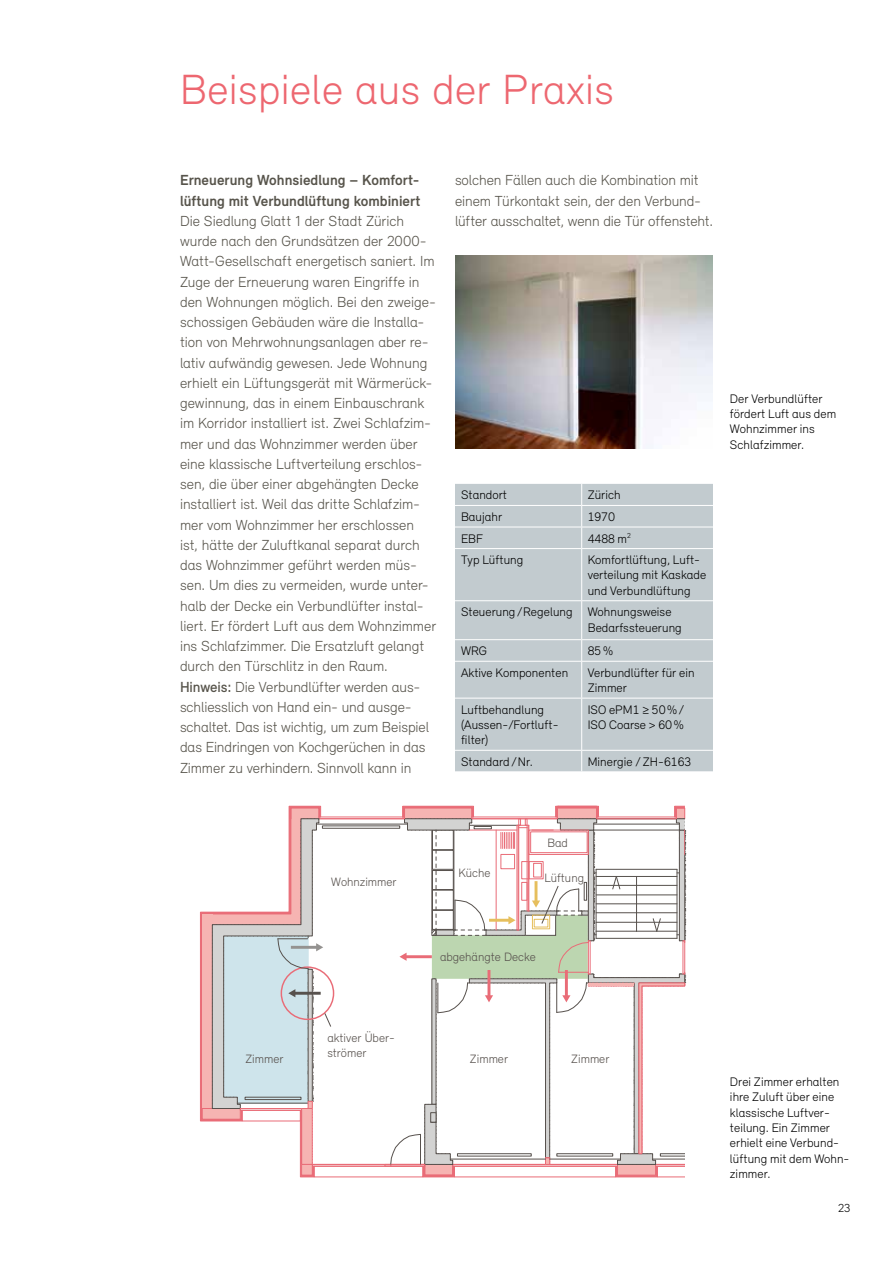
<style>
.page{position:relative;width:893px;height:1263px;background:#fff}
.page>*{position:absolute;margin:0;border:0;box-sizing:border-box;transform-origin:0 0}
.t1{font:300 43.5px "Relevant";letter-spacing:.01em;color:#ed6770}
.t2{font:300 15px/20.2px "Relevant";color:#57544b}
.t3{font:700 15px/20.2px "Relevant";letter-spacing:.005em;color:#57544b}
.t4{font:300 12.75px/15.3px "Relevant";letter-spacing:.005em;color:#000}
.t5{font:300 12.45px/15px "Relevant";color:#57514d}
.t6{font:300 12px "Relevant";color:#000}
.s1{font-weight:500}
</style>
<div class="page">
<svg style="left:300px;top:819px;width:385px;height:359px"></svg>
<div style="left:312px;top:1164px;width:113px;height:2px;border:1px solid #e96c77"></div>
<div style="left:319px;top:817px;width:86px;height:2px;border:1px solid #e96c77"></div>
<div style="left:314px;top:1166px;width:109px;height:11px;border:1px solid #e96c77"></div>
<hr style="left:316px;top:824px;width:91px;height:1px;background:#57514d">
<div style="left:385px;top:1164px;width:40px;height:2px;border:1px solid #e96c77"></div>
<svg style="left:200px;top:806px;width:131px;height:371px"></svg>
<hr style="left:278px;top:938px;width:30px;height:1px;background:#57514d">
<svg style="left:390px;top:806px;width:296px;height:371px"></svg>
<div style="left:455px;top:484px;width:258px;height:287px;background:#c2cbcf"></div>
<hr style="left:455px;top:527px;width:127px;height:1px;background:#fff">
<hr style="left:455px;top:600px;width:127px;height:1px;background:#fff">
<hr style="left:455px;top:661px;width:127px;height:1px;background:#fff">
<hr style="left:455px;top:505px;width:127px;height:1px;background:#fff">
<hr style="left:455px;top:548px;width:127px;height:1px;background:#fff">
<svg style="left:581px;top:484px;width:1px;height:64px"></svg>
<hr style="left:581px;top:549px;width:1px;height:51px;background:#fff">
<hr style="left:581px;top:601px;width:1px;height:38px;background:#fff">
<svg style="left:581px;top:640px;width:1px;height:21px"></svg>
<hr style="left:581px;top:662px;width:1px;height:36px;background:#fff">
<hr style="left:582px;top:505px;width:131px;height:1px;background:#fff">
<hr style="left:582px;top:527px;width:131px;height:1px;background:#fff">
<hr style="left:582px;top:548px;width:131px;height:1px;background:#fff">
<hr style="left:582px;top:600px;width:131px;height:1px;background:#fff">
<hr style="left:582px;top:661px;width:131px;height:1px;background:#fff">
<hr style="left:455px;top:698px;width:127px;height:1px;background:#fff">
<hr style="left:581px;top:698px;width:1px;height:52px;background:#fff">
<svg style="left:581px;top:751px;width:1px;height:20px"></svg>
<hr style="left:582px;top:698px;width:131px;height:1px;background:#fff">
<hr style="left:455px;top:639px;width:127px;height:1px;background:#fff">
<hr style="left:582px;top:639px;width:131px;height:1px;background:#fff">
<hr style="left:455px;top:750px;width:127px;height:1px;background:#fff">
<hr style="left:582px;top:750px;width:131px;height:1px;background:#fff">
<img style="left:455px;top:255px;width:258px;height:194px">
<h1 class="t1" style="left:180px;top:64px;width:435px">Beispiele aus der Praxis</h1>
<p class="t3" style="left:180px;top:170px;width:242px">Erneuerung Wohnsiedlung – Komfort&shy;lüftung mit Verbundlüftung kombiniert</p>
<p class="t2" style="left:180px;top:210px;width:258px">Die Siedlung Glatt 1 der Stadt Zürich wurde nach den Grundsätzen der 2000- Watt-Gesellschaft energetisch saniert. Im Zuge der Erneuerung waren Eingriffe in den Wohnungen möglich. Bei den zweige&shy;schossigen Gebäuden wäre die Installa&shy;tion von Mehrwohnungsanlagen aber re&shy;lativ aufwändig gewesen. Jede Wohnung erhielt ein Lüftungsgerät mit Wärmerück&shy;gewinnung, das in einem Einbauschrank im Korridor installiert ist. Zwei Schlafzim&shy;mer und das Wohnzimmer werden über eine klassische Luftverteilung erschlos&shy;sen, die über einer abgehängten Decke installiert ist. Weil das dritte Schlafzim&shy;mer vom Wohnzimmer her erschlossen<br>ist, hätte der Zuluftkanal separat durch das Wohnzimmer geführt werden müs&shy;sen. Um dies zu vermeiden, wurde unter&shy;halb der Decke ein Verbundlüfter instal&shy;liert. Er fördert Luft aus dem Wohnzimmer ins Schlafzimmer. Die Ersatzluft gelangt durch den Türschlitz in den Raum.<br><span class="s1">Hinweis:</span> Die Verbundlüfter werden aus&shy;schliesslich von Hand ein- und ausge&shy;schaltet. Das ist wichtig, um zum Beispiel das Eindringen von Kochgerüchen in das Zimmer zu verhindern. Sinnvoll kann in</p>
<p class="t2" style="left:455px;top:170px;width:259px">solchen Fällen auch die Kombination mit einem Türkontakt sein, der den Verbund&shy;lüfter ausschaltet, wenn die Tür offensteht.</p>
<p class="t4" style="left:461px;top:487px;width:48px">Standort</p>
<p class="t4" style="left:588px;top:487px;width:34px">Zürich</p>
<p class="t4" style="left:461px;top:509px;width:43px">Baujahr</p>
<p class="t4" style="left:588px;top:509px;width:29px">1970</p>
<p class="t4" style="left:461px;top:530px;width:24px">EBF</p>
<p class="t4" style="left:588px;top:530px;width:45px">4488 m<sup>2</sup></p>
<p class="t4" style="left:461px;top:552px;width:64px">Typ Lüftung</p>
<p class="t4" style="left:588px;top:552px;width:120px">Komfortlüftung, Luft&shy;verteilung mit Kaskade und Verbundlüftung</p>
<p class="t4" style="left:588px;top:604px;width:96px;text-indent:-127px">Steuerung /Regelung Wohnungsweise<br>Bedarfssteuerung</p>
<p class="t4" style="left:461px;top:643px;width:28px">WRG</p>
<p class="t4" style="left:588px;top:643px;width:27px">85%</p>
<p class="t4" style="left:461px;top:665px;width:109px">Aktive Komponenten</p>
<p class="t4" style="left:588px;top:665px;width:108px">Verbundlüfter für ein<br>Zimmer</p>
<p class="t4" style="left:461px;top:701px;width:99px">Luftbehandlung (Aussen-/Fortluft&shy;filter)</p>
<p class="t4" style="left:588px;top:701px;width:98px">ISO ePM1 ≥ 50%/<br>ISO Coarse &gt; 60%</p>
<p class="t4" style="left:461px;top:754px;width:73px">Standard /Nr.</p>
<p class="t4" style="left:588px;top:754px;width:105px">Minergie / ZH-6163</p>
<p class="t4" style="left:730px;top:391px;width:108px">Der Verbundlüfter fördert Luft aus dem<br>Wohnzimmer ins<br>Schlafzimmer.</p>
<p class="t5" style="left:331px;top:874px;width:67px">Wohnzimmer</p>
<p class="t5" style="left:459px;top:865px;width:33px">Küche</p>
<p class="t5" style="left:547px;top:835px;width:22px">Bad</p>
<p class="t5" style="left:544px;top:870px;width:41px">Lüftung</p>
<p class="t5" style="left:440px;top:949px;width:97px">abgehängte Decke</p>
<p class="t5" style="left:327px;top:1030px;width:69px">aktiver Über&shy;strömer</p>
<p class="t5" style="left:245px;top:1051px;width:40px">Zimmer</p>
<p class="t5" style="left:470px;top:1051px;width:40px">Zimmer</p>
<p class="t5" style="left:571px;top:1051px;width:40px">Zimmer</p>
<p class="t4" style="left:730px;top:1074px;width:121px">Drei Zimmer erhalten ihre Zuluft über eine klassische Luftver&shy;teilung. Ein Zimmer erhielt eine Verbund&shy;lüftung mit dem Wohn&shy;zimmer.</p>
<p class="t6" style="left:838px;top:1201px;width:14px">23</p>
</div>
